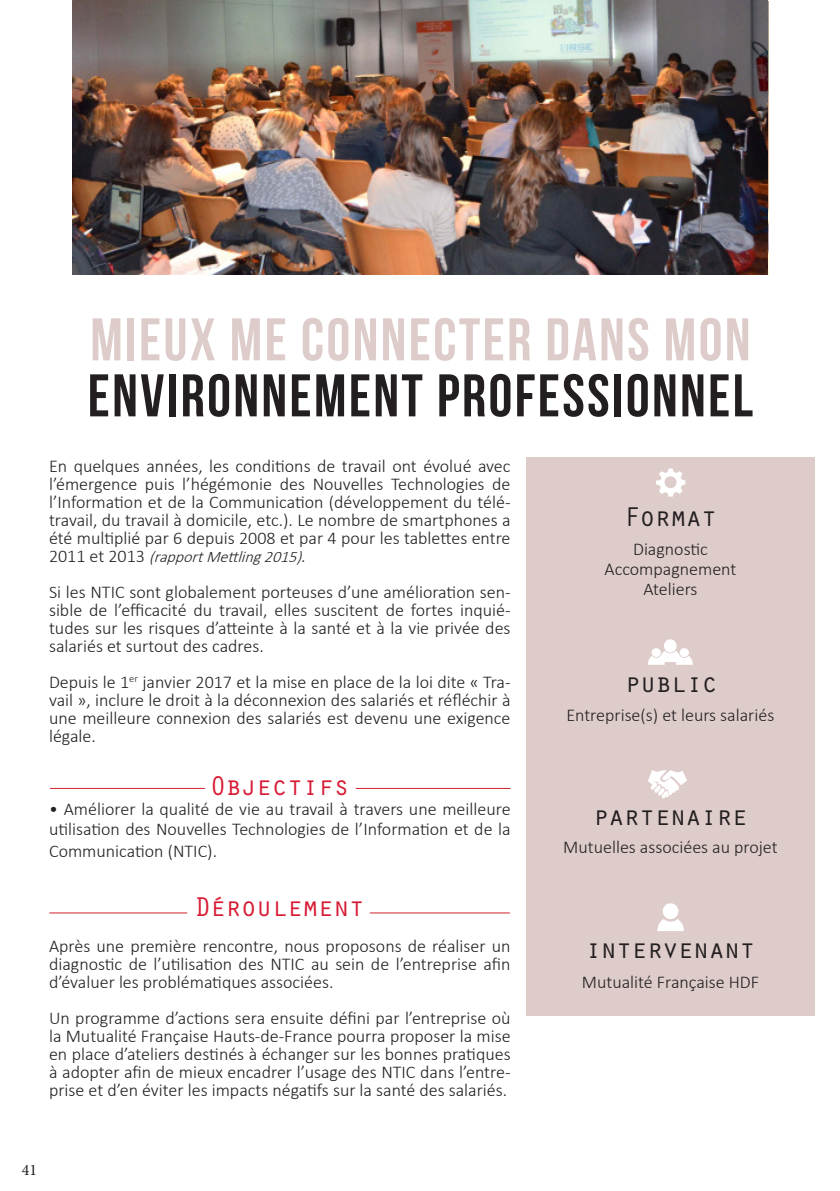
<style>
.page{position:relative;width:840px;height:1191px;background:#fff}
.page>*{position:absolute;margin:0;border:0;box-sizing:border-box;transform-origin:0 0}
.t1{font:60px "Bebas Neue";letter-spacing:.04em;color:#231f20}
.t2{font:60px "Bebas Neue";letter-spacing:.04em;color:#ddccca}
.t3{font:28px "Orator Std";letter-spacing:-.05em;color:#231f20}
.t4{font:28px "Orator Std";letter-spacing:-.05em;color:#d71b34}
.t5{font:300 18px/18px "Calibri";color:#231f20;text-align:justify}
.t6{font:italic 300 16px "Calibri";color:#231f20}
.t7{font:16px "Minion Pro";color:#231f20}
.s1{font-style:normal;font-size:18px}
</style>
<div class="page">
<div style="left:526px;top:457px;width:288px;height:558px;background:#ddccca"></div>
<div style="left:662px;top:903px;width:16px;height:16px;background:#fff;border-radius:50%"></div>
<svg style="left:657px;top:919px;width:26px;height:12px"></svg>
<div style="left:663px;top:639px;width:13px;height:13px;background:#fff;border-radius:50%"></div>
<div style="left:679px;top:648px;width:9px;height:9px;background:#fff;border-radius:50%"></div>
<div style="left:651px;top:648px;width:9px;height:9px;background:#fff;border-radius:50%"></div>
<svg style="left:648px;top:651px;width:44px;height:14px"></svg>
<hr style="left:50px;top:788px;width:155px;height:1px;background:#d1232a">
<hr style="left:49px;top:912px;width:138px;height:1px;background:#d1232a">
<hr style="left:355px;top:788px;width:155px;height:1px;background:#d1232a">
<hr style="left:369px;top:912px;width:140px;height:1px;background:#d1232a">
<svg style="left:656px;top:468px;width:29px;height:28px"></svg>
<div style="left:664px;top:476px;width:12px;height:12px;background:#ddccca;border-radius:50%"></div>
<img style="left:72px;top:0;width:695px;height:274px">
<svg style="left:648px;top:770px;width:38px;height:28px"></svg>
<h1 class="t2" style="left:90px;top:307px;width:661px">MIEUX ME CONNECTER DANS MON</h1>
<h1 class="t1" style="left:88px;top:363px;width:666px">ENVIRONNEMENT PROFESSIONNEL</h1>
<p class="t5" style="left:49px;top:457px;width:463px">En quelques années, les conditions de travail ont évolué avec l’émergence puis l’hégémonie des Nouvelles Technologies de l’Information et de la Communication (développement du télé&shy;travail, du travail à domicile, etc.). Le nombre de smartphones a été multiplié par 6 depuis 2008 et par 4 pour les tablettes entre</p>
<p class="t6" style="left:49px;top:547px;width:259px"><span class="s1">2 0 1 1 e t 2 0 1 3</span> (rapportMettling2015)<span class="s1">.</span></p>
<p class="t5" style="left:49px;top:583px;width:463px">Si les NTIC sont globalement porteuses d’une amélioration sen&shy;sible de l’efficacité du travail, elles suscitent de fortes inquié&shy;tudes sur les risques d’atteinte à la santé et à la vie privée des salariés et surtout des cadres.</p>
<p class="t5" style="left:49px;top:673px;width:463px">Depuis le 1<sup>er</sup> janvier 2017 et la mise en place de la loi dite « Tra&shy;vail », inclure le droit à la déconnexion des salariés et réfléchir à une meilleure connexion des salariés est devenu une exigence légale.</p>
<h2 class="t4" style="left:210px;top:766px;width:142px">Objectifs</h2>
<p class="t5" style="left:49px;top:799px;width:463px;line-height:20px">• Améliorer la qualité de vie au travail à travers une meilleure utilisation des Nouvelles Technologies de l’Information et de la</p>
<p class="t5" style="left:49px;top:842px;width:169px">Communication (NTIC).</p>
<h2 class="t4" style="left:194px;top:886px;width:172px">Déroulement</h2>
<p class="t5" style="left:49px;top:936px;width:463px">Après une première rencontre, nous proposons de réaliser un diagnostic de l’utilisation des NTIC au sein de l’entreprise afin d’évaluer les problématiques associées.</p>
<p class="t5" style="left:49px;top:1008px;width:463px">Un programme d’actions sera ensuite défini par l’entreprise où la Mutualité Française Hauts-de-France pourra proposer la mise en place d’ateliers destinés à échanger sur les bonnes pratiques à adopter afin de mieux encadrer l’usage des NTIC dans l’entre&shy;prise et d’en éviter les impacts négatifs sur la santé des salariés.</p>
<h2 class="t3" style="left:623px;top:497px;width:95px">Format</h2>
<p class="t5" style="left:604px;top:538px;width:133px;line-height:20px;text-align:center">Diagnostic<br>Accompagnement<br>Ateliers</p>
<h2 class="t3" style="left:624px;top:662px;width:95px">public</h2>
<p class="t5" style="left:566px;top:706px;width:209px">Entreprise(s) et leurs salariés</p>
<h2 class="t3" style="left:592px;top:795px;width:157px">partenaire</h2>
<p class="t5" style="left:563px;top:838px;width:216px">Mutuelles associées au projet</p>
<h2 class="t3" style="left:584px;top:929px;width:172px">intervenant</h2>
<p class="t5" style="left:581px;top:973px;width:179px">Mutualité Française HDF</p>
<p class="t7" style="left:22px;top:1159px;width:17px">41</p>
</div>
